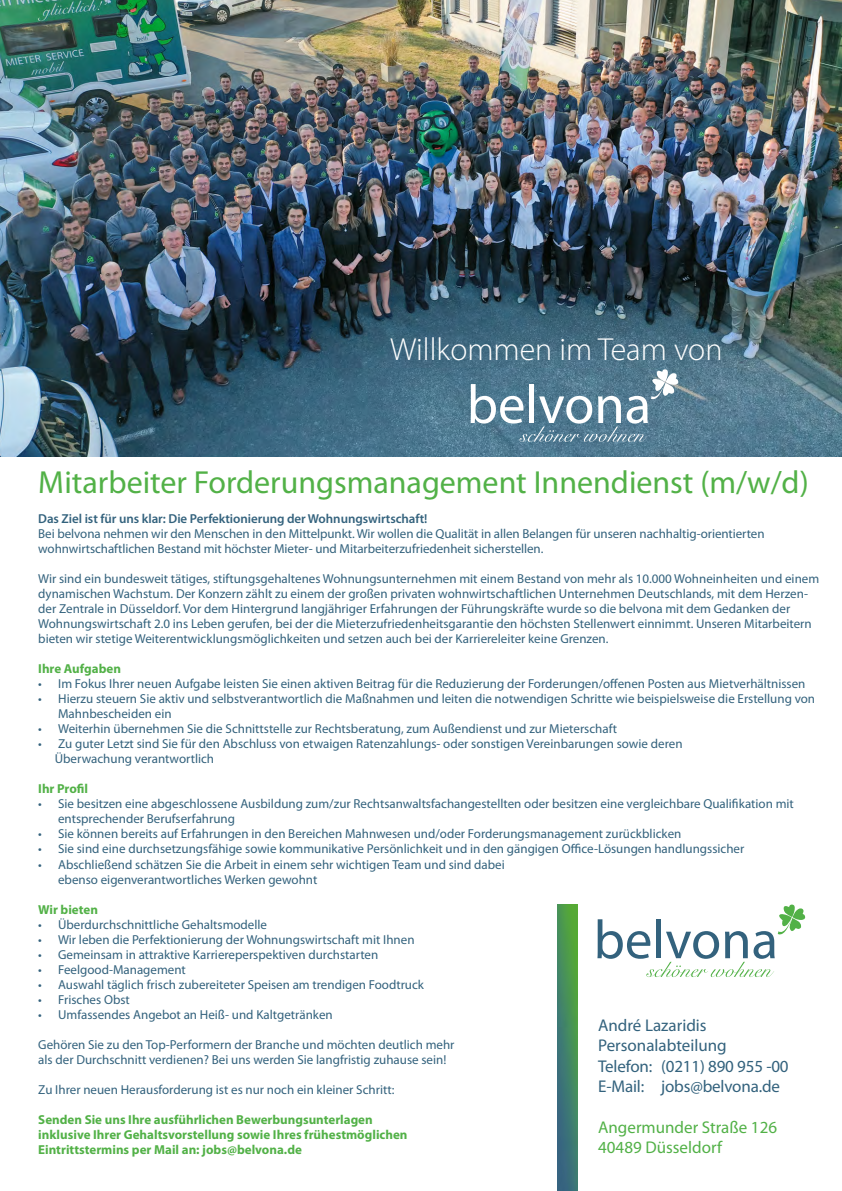
<style>
.page{position:relative;width:842px;height:1191px;background:#fff}
.page>*{position:absolute;margin:0;border:0;box-sizing:border-box;transform-origin:0 0}
.t1{font:32px "Myriad Pro";color:#52b147}
.t2{font:300 32px "Myriad Pro";color:#fff}
.t3{font:17px/20.4px "Myriad Pro";letter-spacing:-.01em;color:#33627d}
.t4{font:17px/20.4px "Myriad Pro";color:#52b147}
.t5{font:13px/15px "Myriad Pro";color:#33627d}
.t6{font:700 13px/15px "Myriad Pro";color:#52b147}
.t7{font:600 13px "Myriad Pro";letter-spacing:-.005em;color:#33627d}
</style>
<div class="page">
<img style="left:0;top:0;width:842px;height:456px">
<svg style="left:471px;top:369px;width:207px;height:73px;background:#6e90a3"></svg>
<img style="left:558px;top:904px;width:20px;height:287px">
<svg style="left:597px;top:904px;width:208px;height:73px"></svg>
<h1 class="t2" style="left:390px;top:330px;width:334px">Willkommen im Team von</h1>
<h1 class="t1" style="left:38px;top:463px;width:772px">Mitarbeiter Forderungsmanagement Innendienst (m/w/d)</h1>
<p class="t7" style="left:38px;top:510px;width:391px">Das Ziel ist für uns klar: Die Perfektionierung der Wohnungswirtschaft!</p>
<p class="t5" style="left:38px;top:526px;width:728px">Bei belvona nehmen wir den Menschen in den Mittelpunkt. Wir wollen die Qualität in allen Belangen für unseren nachhaltig-orientierten wohnwirtschaftlichen Bestand mit höchster Mieter- und Mitarbeiterzufriedenheit sicherstellen.</p>
<p class="t5" style="left:38px;top:571px;width:782px">Wir sind ein bundesweit tätiges, stiftungsgehaltenes Wohnungsunternehmen mit einem Bestand von mehr als 10.000 Wohneinheiten und einem dynamischen Wachstum. Der Konzern zählt zu einem der großen privaten wohnwirtschaftlichen Unternehmen Deutschlands, mit dem Herzen&shy;der Zentrale in Düsseldorf. Vor dem Hintergrund langjähriger Erfahrungen der Führungskräfte wurde so die belvona mit dem Gedanken der Wohnungswirtschaft 2.0 ins Leben gerufen, bei der die Mieterzufriedenheitsgarantie den höchsten Stellenwert einnimmt. Unseren Mitarbeitern bieten wir stetige Weiterentwicklungsmöglichkeiten und setzen auch bei der Karriereleiter keine Grenzen.</p>
<p class="t6" style="left:38px;top:661px;width:84px">Ihre Aufgaben</p>
<p class="t5" style="left:38px;top:676px;width:769px">• Im Fokus Ihrer neuen Aufgabe leisten Sie einen aktiven Beitrag für die Reduzierung der Forderungen/offenen Posten aus Mietverhältnissen</p>
<p class="t5" style="left:58px;top:691px;width:758px;text-indent:-20px">• Hierzu steuern Sie aktiv und selbstverantwortlich die Maßnahmen und leiten die notwendigen Schritte wie beispielsweise die Erstellung von<br>Mahnbescheiden ein</p>
<p class="t5" style="left:38px;top:721px;width:580px">• Weiterhin übernehmen Sie die Schnittstelle zur Rechtsberatung, zum Außendienst und zur Mieterschaft</p>
<p class="t5" style="left:55px;top:736px;width:629px;text-indent:-17px">• Zu guter Letzt sind Sie für den Abschluss von etwaigen Ratenzahlungs- oder sonstigen Vereinbarungen sowie deren<br>Überwachung verantwortlich</p>
<p class="t6" style="left:38px;top:781px;width:51px">Ihr Profil</p>
<p class="t5" style="left:58px;top:796px;width:737px;text-indent:-20px">• Sie besitzen eine abgeschlossene Ausbildung zum/zur Rechtsanwaltsfachangestellten oder besitzen eine vergleichbare Qualifikation mit entsprechender Berufserfahrung</p>
<p class="t5" style="left:38px;top:826px;width:645px">• Sie können bereits auf Erfahrungen in den Bereichen Mahnwesen und/oder Forderungsmanagement zurückblicken</p>
<p class="t5" style="left:38px;top:841px;width:707px">• Sie sind eine durchsetzungsfähige sowie kommunikative Persönlichkeit und in den gängigen Office-Lösungen handlungssicher</p>
<p class="t5" style="left:58px;top:856px;width:448px;text-indent:-20px">• Abschließend schätzen Sie die Arbeit in einem sehr wichtigen Team und sind dabei ebenso eigenverantwortliches Werken gewohnt</p>
<p class="t6" style="left:38px;top:901px;width:61px">Wir bieten</p>
<p class="t5" style="left:38px;top:916px;width:230px">• Überdurchschnittliche Gehaltsmodelle</p>
<p class="t5" style="left:38px;top:931px;width:378px">• Wir leben die Perfektionierung der Wohnungswirtschaft mit Ihnen</p>
<p class="t5" style="left:38px;top:946px;width:342px">• Gemeinsam in attraktive Karriereperspektiven durchstarten</p>
<p class="t5" style="left:38px;top:961px;width:149px">• Feelgood-Management</p>
<p class="t5" style="left:38px;top:976px;width:387px">• Auswahl täglich frisch zubereiteter Speisen am trendigen Foodtruck</p>
<p class="t5" style="left:38px;top:991px;width:93px">• Frisches Obst</p>
<p class="t5" style="left:38px;top:1006px;width:296px">• Umfassendes Angebot an Heiß- und Kaltgetränken</p>
<p class="t5" style="left:38px;top:1036px;width:418px">Gehören Sie zu den Top-Performern der Branche und möchten deutlich mehr als der Durchschnitt verdienen? Bei uns werden Sie langfristig zuhause sein!</p>
<p class="t5" style="left:38px;top:1081px;width:358px">Zu Ihrer neuen Herausforderung ist es nur noch ein kleiner Schritt:</p>
<p class="t6" style="left:38px;top:1111px;width:371px">Senden Sie uns Ihre ausführlichen Bewerbungsunterlagen inklusive Ihrer Gehaltsvorstellung sowie Ihres frühestmöglichen<br>Eintrittstermins per Mail an: jobs@belvona.de</p>
<h2 class="t3" style="left:598px;top:1014px;width:192px">André Lazaridis<br>Personalabteilung<br>Telefon: (0211) 890 955 -00<br>E-Mail: jobs@belvona.de</h2>
<h2 class="t4" style="left:598px;top:1116px;width:180px">Angermunder Straße 126<br>40489 Düsseldorf</h2>
</div>
